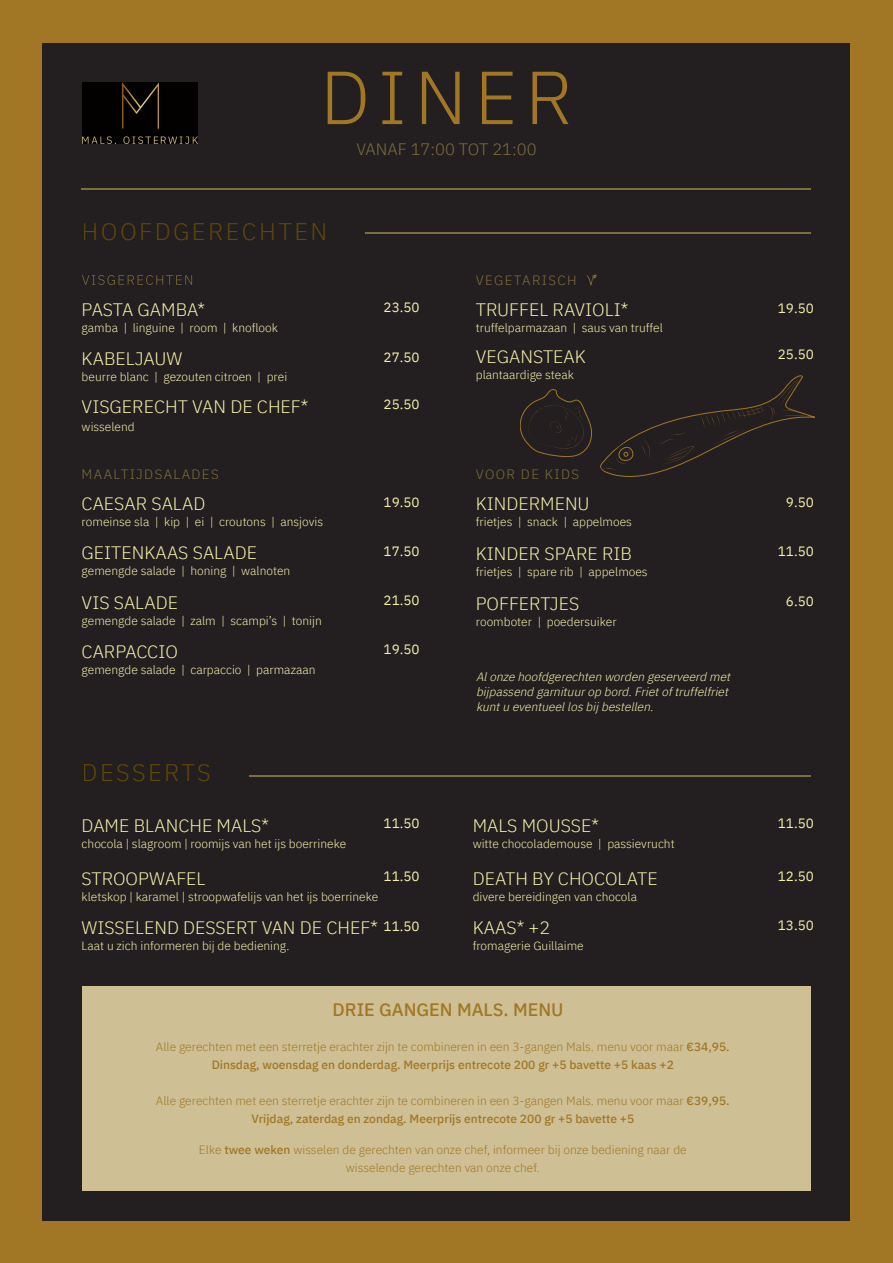
<style>
.page{position:relative;width:893px;height:1263px;background:#a17725}
.page>*{position:absolute;margin:0;border:0;box-sizing:border-box;transform-origin:0 0}
.t1{font:300 75px "IBM Plex Sans";letter-spacing:.1em;color:#a17725}
.t2{font:300 24px "IBM Plex Sans";letter-spacing:.1em;color:#614706}
.t3{font:300 18px "IBM Plex Sans";color:#f5f1ab}
.t4{font:500 18px "IBM Plex Sans";color:#a17725}
.t5{font:300 16.5px "IBM Plex Sans";color:#7e6e3b}
.t6{font:13.5px "IBM Plex Sans";color:#f5f1ab}
.t7{font:300 13.5px "IBM Plex Sans";letter-spacing:.1em;color:#7e6e3b}
.t8{font:300 12px "IBM Plex Sans";color:#f5f1ab}
.t9{font:300 12px/18px "IBM Plex Sans";color:#a17725;text-align:center}
.t10{font:italic 300 12px/15px "IBM Plex Sans";color:#f5f1ab}
.s1{font-weight:500}
</style>
<div class="page">
<div style="left:42px;top:43px;width:808px;height:1177px;background:#231f20"></div>
<img style="left:82px;top:83px;width:115px;height:61px">
<hr style="left:82px;top:188px;width:729px;height:2px;background:#7e6e3b">
<hr style="left:366px;top:232px;width:445px;height:2px;background:#7e6e3b">
<hr style="left:250px;top:775px;width:561px;height:1px;background:#7e6e3b">
<svg style="left:82px;top:275px;width:110px;height:10px"></svg>
<svg style="left:586px;top:274px;width:11px;height:11px"></svg>
<div style="left:82px;top:986px;width:728px;height:204px;background:#cebf94"></div>
<svg style="left:520px;top:375px;width:296px;height:102px"></svg>
<h1 class="t1" style="left:320px;top:41px;width:254px">DINER</h1>
<h3 class="t5" style="left:356px;top:137px;width:182px">VANAF 17:00 TOT 21:00</h3>
<h2 class="t2" style="left:82px;top:213px;width:247px">HOOFDGERECHTEN</h2>
<h3 class="t3" style="left:82px;top:296px;width:125px">PASTA GAMBA*</h3>
<h3 class="t3" style="left:82px;top:345px;width:102px">KABELJAUW</h3>
<p class="t8" style="left:82px;top:319px;width:198px">gamba | linguine | room | knoflook</p>
<p class="t8" style="left:82px;top:368px;width:207px">beurre blanc | gezouten citroen | prei</p>
<h3 class="t3" style="left:82px;top:393px;width:228px">VISGERECHT VAN DE CHEF*</h3>
<p class="t8" style="left:82px;top:418px;width:55px">wisselend</p>
<p class="t7" style="left:82px;top:464px;width:139px">MAALTIJDSALADES</p>
<h3 class="t3" style="left:82px;top:490px;width:125px">CAESAR SALAD</h3>
<p class="t8" style="left:82px;top:513px;width:243px">romeinse sla | kip | ei | croutons | ansjovis</p>
<h3 class="t3" style="left:82px;top:539px;width:177px">GEITENKAAS SALADE</h3>
<p class="t8" style="left:82px;top:562px;width:210px">gemengde salade | honing | walnoten</p>
<h3 class="t3" style="left:82px;top:589px;width:98px">VIS SALADE</h3>
<p class="t8" style="left:82px;top:611px;width:242px">gemengde salade | zalm | scampi’s | tonijn</p>
<h3 class="t3" style="left:82px;top:638px;width:98px">CARPACCIO</h3>
<p class="t8" style="left:82px;top:661px;width:235px">gemengde salade | carpaccio | parmazaan</p>
<h2 class="t2" style="left:82px;top:755px;width:131px">DESSERTS</h2>
<h3 class="t3" style="left:82px;top:812px;width:189px">DAME BLANCHE MALS*</h3>
<p class="t8" style="left:82px;top:834px;width:266px">chocola | slagroom | roomijs van het ijs boerrineke</p>
<p class="t6" style="left:384px;top:297px;width:38px">23.50</p>
<p class="t6" style="left:384px;top:347px;width:38px">27.50</p>
<p class="t6" style="left:384px;top:394px;width:38px">25.50</p>
<p class="t6" style="left:384px;top:491px;width:38px">19.50</p>
<p class="t6" style="left:384px;top:541px;width:38px">17.50</p>
<p class="t6" style="left:384px;top:590px;width:38px">21.50</p>
<p class="t6" style="left:384px;top:639px;width:38px">19.50</p>
<p class="t6" style="left:384px;top:813px;width:38px">11.50</p>
<p class="t6" style="left:384px;top:866px;width:38px">11.50</p>
<h3 class="t3" style="left:82px;top:865px;width:125px">STROOPWAFEL</h3>
<h3 class="t3" style="left:82px;top:914px;width:298px">WISSELEND DESSERT VAN DE CHEF*</h3>
<p class="t8" style="left:82px;top:887px;width:298px">kletskop | karamel | stroopwafelijs van het ijs boerrineke</p>
<p class="t8" style="left:82px;top:937px;width:209px">Laat u zich informeren bij de bediening.</p>
<p class="t6" style="left:384px;top:916px;width:38px">11.50</p>
<p class="t7" style="left:476px;top:270px;width:102px">VEGETARISCH</p>
<h3 class="t3" style="left:476px;top:296px;width:154px">TRUFFEL RAVIOLI*</h3>
<h3 class="t3" style="left:476px;top:343px;width:111px">VEGANSTEAK</h3>
<p class="t8" style="left:476px;top:319px;width:189px">truffelparmazaan | saus van truffel</p>
<p class="t8" style="left:476px;top:365px;width:100px">plantaardige steak</p>
<p class="t7" style="left:476px;top:464px;width:105px">VOOR DE KIDS</p>
<h3 class="t3" style="left:476px;top:490px;width:115px">KINDERMENU</h3>
<h3 class="t3" style="left:476px;top:540px;width:158px">KINDER SPARE RIB</h3>
<h3 class="t3" style="left:476px;top:590px;width:105px">POFFERTJES</h3>
<p class="t8" style="left:476px;top:513px;width:158px">frietjes | snack | appelmoes</p>
<p class="t8" style="left:476px;top:563px;width:173px">frietjes | spare rib | appelmoes</p>
<p class="t8" style="left:476px;top:612px;width:142px">roomboter | poedersuiker</p>
<p class="t10" style="left:476px;top:668px;width:259px">Alonze hoofdgerechten worden geserveerd met bijpassend garnituurop bord.Frietoftruffelfriet kuntu eventueellosbijbestellen.</p>
<h3 class="t3" style="left:473px;top:812px;width:128px">MALS MOUSSE*</h3>
<p class="t8" style="left:473px;top:834px;width:204px">witte chocolademouse | passievrucht</p>
<h3 class="t3" style="left:473px;top:865px;width:187px">DEATH BY CHOCOLATE</h3>
<h3 class="t3" style="left:473px;top:914px;width:79px">KAAS* +2</h3>
<p class="t8" style="left:473px;top:937px;width:113px">fromagerie Guillaime</p>
<p class="t8" style="left:473px;top:887px;width:166px">divere bereidingen van chocola</p>
<h3 class="t4" style="left:333px;top:996px;width:232px">DRIE GANGEN MALS. MENU</h3>
<p class="t9" style="left:156px;top:1037px;width:575px">Alle gerechten met een sterretje erachter zijn te combineren in een 3-gangen Mals. menu voor maar <span class="s1">€34,95.<br>Dinsdag, woensdag en donderdag. Meerprijs entrecote 200 gr +5 bavette +5 kaas +2</span></p>
<p class="t9" style="left:156px;top:1091px;width:575px">Alle gerechten met een sterretje erachter zijn te combineren in een 3-gangen Mals. menu voor maar <span class="s1">€39,95.<br>Vrijdag, zaterdag en zondag. Meerprijs entrecote 200 gr +5 bavette +5</span></p>
<p class="t9" style="left:199px;top:1140px;width:489px">Elke <span class="s1">twee weken</span> wisselen de gerechten van onze chef, informeer bij onze bediening naar de wisselende gerechten van onze chef.</p>
<p class="t6" style="left:778px;top:297px;width:38px">19.50</p>
<p class="t6" style="left:778px;top:344px;width:38px">25.50</p>
<p class="t6" style="left:786px;top:491px;width:29px">9.50</p>
<p class="t6" style="left:778px;top:541px;width:38px">11.50</p>
<p class="t6" style="left:786px;top:591px;width:29px">6.50</p>
<p class="t6" style="left:778px;top:813px;width:38px">11.50</p>
<p class="t6" style="left:778px;top:866px;width:38px">12.50</p>
<p class="t6" style="left:778px;top:915px;width:38px">13.50</p>
</div>
